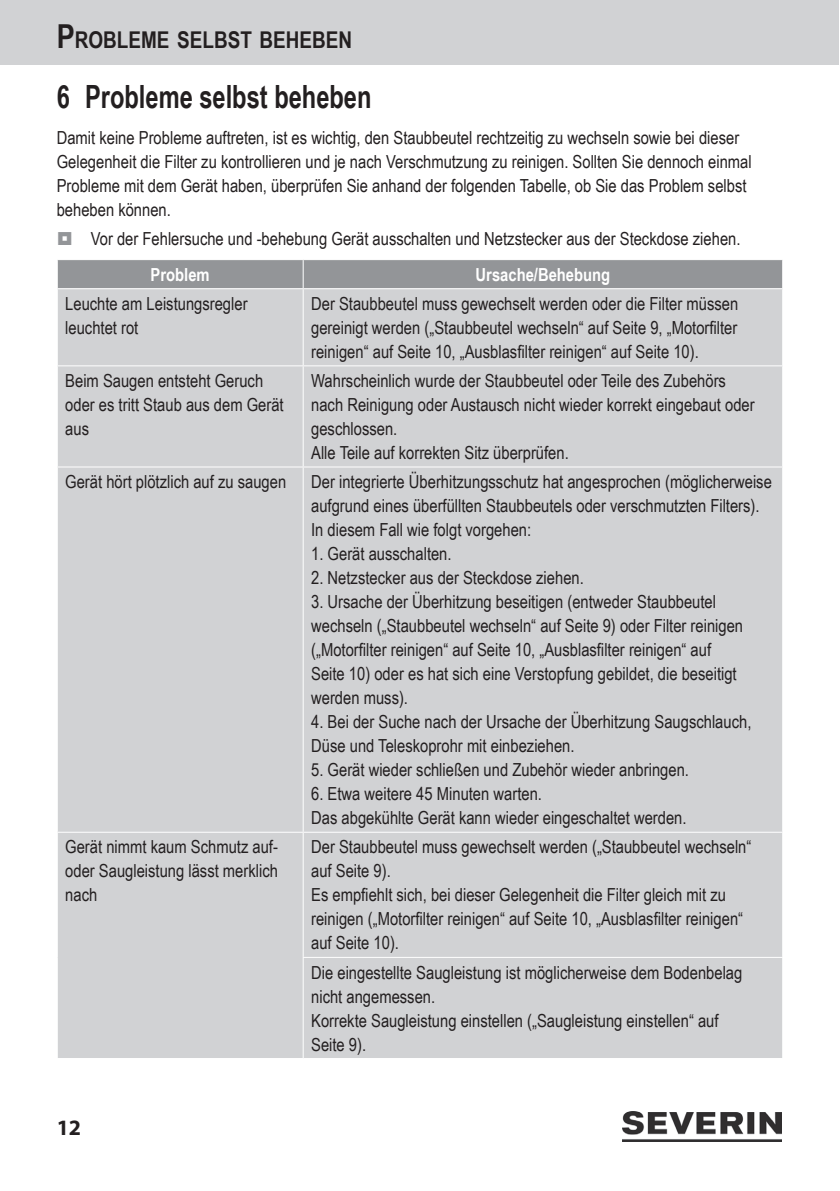
<style>
.page{position:relative;width:840px;height:1191px;background:#fff}
.page>*{position:absolute;margin:0;border:0;box-sizing:border-box;transform-origin:0 0}
.t1{font:700 32px "Arial Narrow";color:#231f20;scale:.9 1}
.t2{font:700 23.2px "Arial Narrow";color:#231f20}
.t3{font:700 22px "Myriad Pro";color:#231f20}
.t4{font:18px/24px "Arial Narrow";color:#231f20}
.Kopfzeile_Mittig{font:700 18px "Arial Narrow";color:#fff}
.s1{font-size:33px}
</style>
<div class="page">
<div style="left:0;top:0;width:838px;height:65px;background:#d1d2d4"></div>
<img style="left:622px;top:1111px;width:159px;height:30px">
<div style="left:58px;top:289px;width:723px;height:769px;background:#d1d2d4"></div>
<div style="left:57px;top:260px;width:725px;height:29px;background:#939598"></div>
<hr style="left:303px;top:288px;width:479px;height:1px;background:#fff">
<hr style="left:302px;top:289px;width:1px;height:76px;background:#fff">
<hr style="left:57px;top:365px;width:246px;height:1px;background:#fff">
<hr style="left:303px;top:365px;width:479px;height:1px;background:#fff">
<hr style="left:302px;top:366px;width:1px;height:100px;background:#fff">
<hr style="left:57px;top:466px;width:246px;height:1px;background:#fff">
<hr style="left:303px;top:466px;width:479px;height:1px;background:#fff">
<hr style="left:302px;top:467px;width:1px;height:364px;background:#fff">
<hr style="left:57px;top:831px;width:246px;height:1px;background:#fff">
<hr style="left:303px;top:831px;width:479px;height:1px;background:#fff">
<hr style="left:302px;top:832px;width:1px;height:125px;background:#fff">
<hr style="left:302px;top:957px;width:480px;height:1px;background:#fff">
<hr style="left:302px;top:958px;width:1px;height:100px;background:#fff">
<p class="t2" style="left:57px;top:22px;width:297px"><span class="s1">P</span>ROBLEME SELBST BEHEBEN</p>
<p class="t1" style="left:57px;top:73px;width:351px">6 Probleme selbst beheben</p>
<p class="t4" style="left:57px;top:125px;width:696px">Damit keine Probleme auftreten, ist es wichtig, den Staubbeutel rechtzeitig zu wechseln sowie bei dieser Gelegenheit die Filter zu kontrollieren und je nach Verschmutzung zu reinigen. Sollten Sie dennoch einmal Probleme mit dem Gerät haben, überprüfen Sie anhand der folgenden Tabelle, ob Sie das Problem selbst beheben können.</p>
<p class="t4" style="left:91px;top:226px;width:651px">Vor der Fehlersuche und -behebung Gerät ausschalten und Netzstecker aus der Steckdose ziehen.</p>
<p class="Kopfzeile_Mittig" style="left:150px;top:261px;width:61px">Problem</p>
<p class="Kopfzeile_Mittig" style="left:475px;top:261px;width:136px">Ursache/Behebung</p>
<p class="t4" style="left:65px;top:291px;width:184px">Leuchte am Leistungsregler leuchtet rot</p>
<p class="t4" style="left:311px;top:291px;width:428px;text-align:justify">Der Staubbeutel muss gewechselt werden oder die Filter müssen gereinigt werden („Staubbeutel wechseln“ auf Seite 9, „Motorfilter reinigen“ auf Seite 10, „Ausblasfilter reinigen“ auf Seite 10).</p>
<p class="t4" style="left:65px;top:368px;width:220px">Beim Saugen entsteht Geruch oder es tritt Staub aus dem Gerät aus</p>
<p class="t4" style="left:311px;top:368px;width:445px">Wahrscheinlich wurde der Staubbeutel oder Teile des Zubehörs nach Reinigung oder Austausch nicht wieder korrekt eingebaut oder geschlossen.</p>
<p class="t4" style="left:311px;top:440px;width:259px">Alle Teile auf korrekten Sitz überprüfen.</p>
<p class="t4" style="left:65px;top:469px;width:222px">Gerät hört plötzlich auf zu saugen</p>
<p class="t4" style="left:311px;top:469px;width:462px">Der integrierte Überhitzungsschutz hat angesprochen (möglicherweise aufgrund eines überfüllten Staubbeutels oder verschmutzten Filters).</p>
<p class="t4" style="left:311px;top:517px;width:221px">In diesem Fall wie folgt vorgehen:</p>
<p class="t4" style="left:311px;top:541px;width:142px">1. Gerät ausschalten.</p>
<p class="t4" style="left:311px;top:565px;width:274px">2. Netzstecker aus der Steckdose ziehen.</p>
<p class="t4" style="left:311px;top:589px;width:433px">3. Ursache der Überhitzung beseitigen (entweder Staubbeutel wechseln („Staubbeutel wechseln“ auf Seite 9) oder Filter reinigen („Motorfilter reinigen“ auf Seite 10, „Ausblasfilter reinigen“ auf Seite 10) oder es hat sich eine Verstopfung gebildet, die beseitigt werden muss).</p>
<p class="t4" style="left:311px;top:709px;width:441px">4. Bei der Suche nach der Ursache der Überhitzung Saugschlauch,<br>Düse und Teleskoprohr mit einbeziehen.</p>
<p class="t4" style="left:311px;top:757px;width:379px">5. Gerät wieder schließen und Zubehör wieder anbringen.</p>
<p class="t4" style="left:311px;top:781px;width:232px">6. Etwa weitere 45 Minuten warten.</p>
<p class="t4" style="left:311px;top:805px;width:376px">Das abgekühlte Gerät kann wieder eingeschaltet werden.</p>
<p class="t4" style="left:65px;top:834px;width:214px;text-align:justify">Gerät nimmt kaum Schmutz auf&shy;oder Saugleistung lässt merklich nach</p>
<p class="t4" style="left:311px;top:834px;width:441px">Der Staubbeutel muss gewechselt werden („Staubbeutel wechseln“ auf Seite 9).</p>
<p class="t4" style="left:311px;top:882px;width:433px">Es empfiehlt sich, bei dieser Gelegenheit die Filter gleich mit zu reinigen („Motorfilter reinigen“ auf Seite 10, „Ausblasfilter reinigen“ auf Seite 10).</p>
<p class="t4" style="left:311px;top:959px;width:432px">Die eingestellte Saugleistung ist möglicherweise dem Bodenbelag nicht angemessen.</p>
<p class="t4" style="left:311px;top:1007px;width:408px">Korrekte Saugleistung einstellen („Saugleistung einstellen“ auf<br>Seite 9).</p>
<p class="t3" style="left:57px;top:1113px;width:26px">12</p>
</div>
